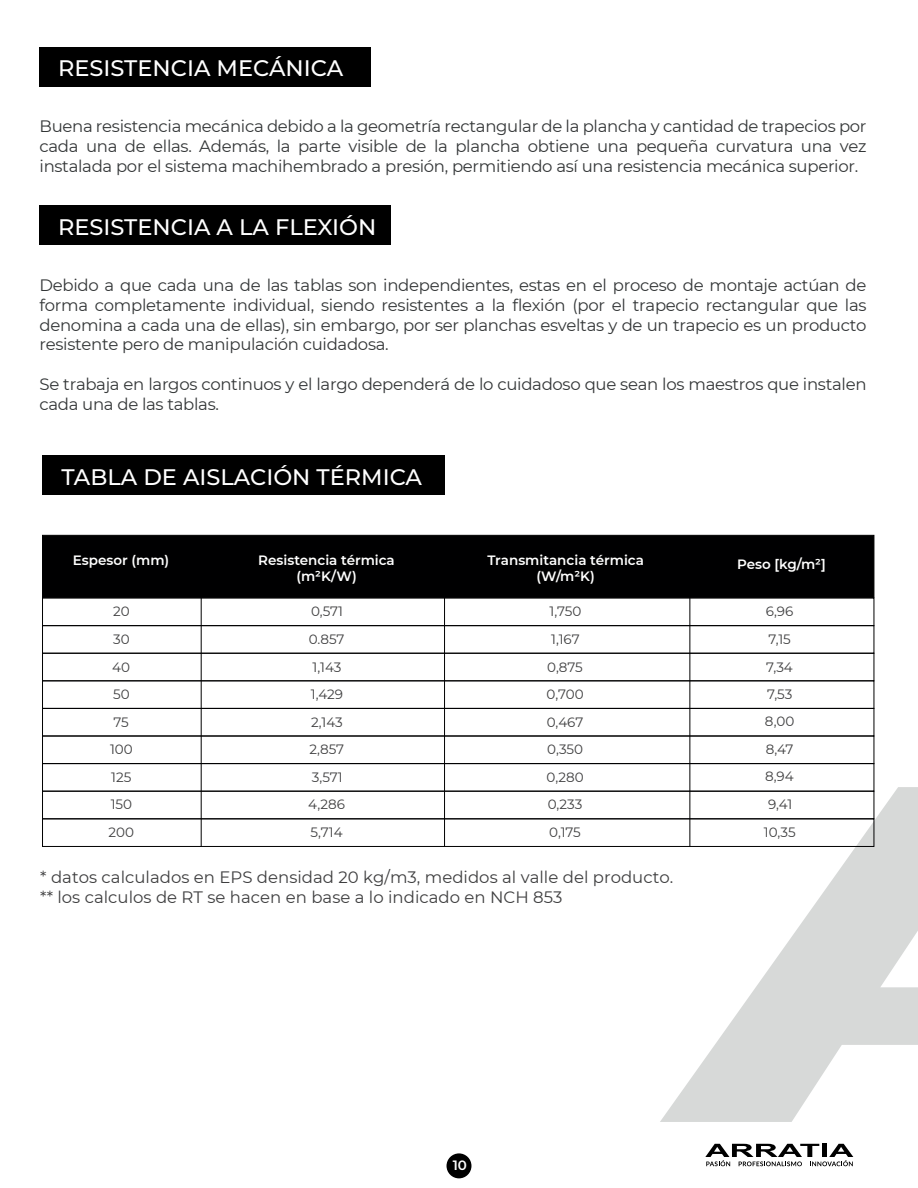
<style>
.page{position:relative;width:918px;height:1188px;background:#fff}
.page>*{position:absolute;margin:0;border:0;box-sizing:border-box;transform-origin:0 0}
.t1{font:500 22.5px "Montserrat";color:#fff}
.t2{font:16.5px/19.8px "Montserrat";letter-spacing:-.02em;color:#333637;text-align:justify}
.t3{font:16.5px/19.8px "Montserrat";color:#3e3e3f}
.t4{font:13.5px/27.5px "Montserrat";color:#3e3e3f;text-align:center}
.t5{font:600 13.5px/16.2px "Montserrat";color:#fff;text-align:center}
</style>
<div class="page">
<svg style="left:660px;top:787px;width:258px;height:335px"></svg>
<div style="left:447px;top:1153px;width:24px;height:25px;background:#000;border-radius:50%"></div>
<svg style="left:705px;top:1144px;width:148px;height:22px"></svg>
<div style="left:39px;top:47px;width:332px;height:40px;background:#000"></div>
<div style="left:39px;top:206px;width:352px;height:39px;background:#000"></div>
<div style="left:42px;top:535px;width:832px;height:63px;background:#000001;border:1px solid #000001"></div>
<div style="left:42px;top:625px;width:832px;height:29px;border:1px solid #000001"></div>
<div style="left:42px;top:653px;width:832px;height:28px;border:1px solid #000001"></div>
<div style="left:42px;top:680px;width:832px;height:29px;border:1px solid #000001"></div>
<div style="left:42px;top:708px;width:832px;height:28px;border:1px solid #000001"></div>
<div style="left:42px;top:763px;width:832px;height:29px;border:1px solid #000001"></div>
<div style="left:42px;top:791px;width:832px;height:28px;border:1px solid #000001"></div>
<div style="left:42px;top:819px;width:832px;height:28px;border:1px solid #000001"></div>
<div style="left:43px;top:456px;width:402px;height:39px;background:#000"></div>
<hr style="left:201px;top:539px;width:1px;height:307px;background:#000001">
<hr style="left:444px;top:539px;width:1px;height:307px;background:#000001">
<hr style="left:689px;top:539px;width:1px;height:307px;background:#000001">
<h1 class="t1" style="left:58px;top:53px;width:286px">RESISTENCIA MECÁNICA</h1>
<p class="t2" style="left:40px;top:116px;width:829px">Buena resistencia mecánica debido a la geometría rectangular de la plancha y cantidad de trapecios por cada una de ellas. Además, la parte visible de la plancha obtiene una pequeña curvatura una vez instalada por el sistema machihembrado a presión, permitiendo así una resistencia mecánica superior.</p>
<h1 class="t1" style="left:58px;top:211px;width:320px">RESISTENCIA A LA FLEXIÓN</h1>
<p class="t2" style="left:40px;top:275px;width:829px">Debido a que cada una de las tablas son independientes, estas en el proceso de montaje actúan de forma completamente individual, siendo resistentes a la flexión (por el trapecio rectangular que las denomina a cada una de ellas), sin embargo, por ser planchas esveltas y de un trapecio es un producto resistente pero de manipulación cuidadosa.</p>
<p class="t2" style="left:40px;top:374px;width:829px">Se trabaja en largos continuos y el largo dependerá de lo cuidadoso que sean los maestros que instalen cada una de las tablas.</p>
<h1 class="t1" style="left:61px;top:461px;width:362px">TABLA DE AISLACIÓN TÉRMICA</h1>
<p class="t5" style="left:73px;top:551px;width:98px">Espesor (mm)</p>
<p class="t5" style="left:258px;top:551px;width:138px">Resistencia térmica (m²K/W)</p>
<p class="t5" style="left:487px;top:551px;width:158px">Transmitancia térmica (W/m²K)</p>
<p class="t5" style="left:737px;top:556px;width:90px">Peso [kg/m²]</p>
<p class="t4" style="left:113px;top:597px;width:18px">20</p>
<p class="t4" style="left:311px;top:597px;width:34px">0,571</p>
<p class="t4" style="left:547px;top:597px;width:39px">1,750<br>1,167<br>0,875<br>0,700<br>0,467<br>0,350<br>0,280<br>0,233<br>0,175</p>
<p class="t4" style="left:766px;top:597px;width:29px;text-align:left">6,96<br>7,15<br>7,34</p>
<p class="t4" style="left:308px;top:625px;width:38px">0.857<br>1,143<br>1,429<br>2,143<br>2,857<br>3,571<br>4,286<br>5,714</p>
<p class="t4" style="left:109px;top:625px;width:27px">30<br>40<br>50<br>75<br>100<br>125<br>150<br>200</p>
<p class="t4" style="left:767px;top:680px;width:27px">7,53</p>
<p class="t4" style="left:764px;top:707px;width:33px">8,00<br>8,47<br>8,94<br>9,41<br>10,35</p>
<p class="t3" style="left:40px;top:867px;width:635px">* datos calculados en EPS densidad 20 kg/m3, medidos al valle del producto. ** los calculos de RT se hacen en base a lo indicado en NCH 853</p>
<p class="t5" style="left:453px;top:1157px;width:16px">10</p>
</div>
